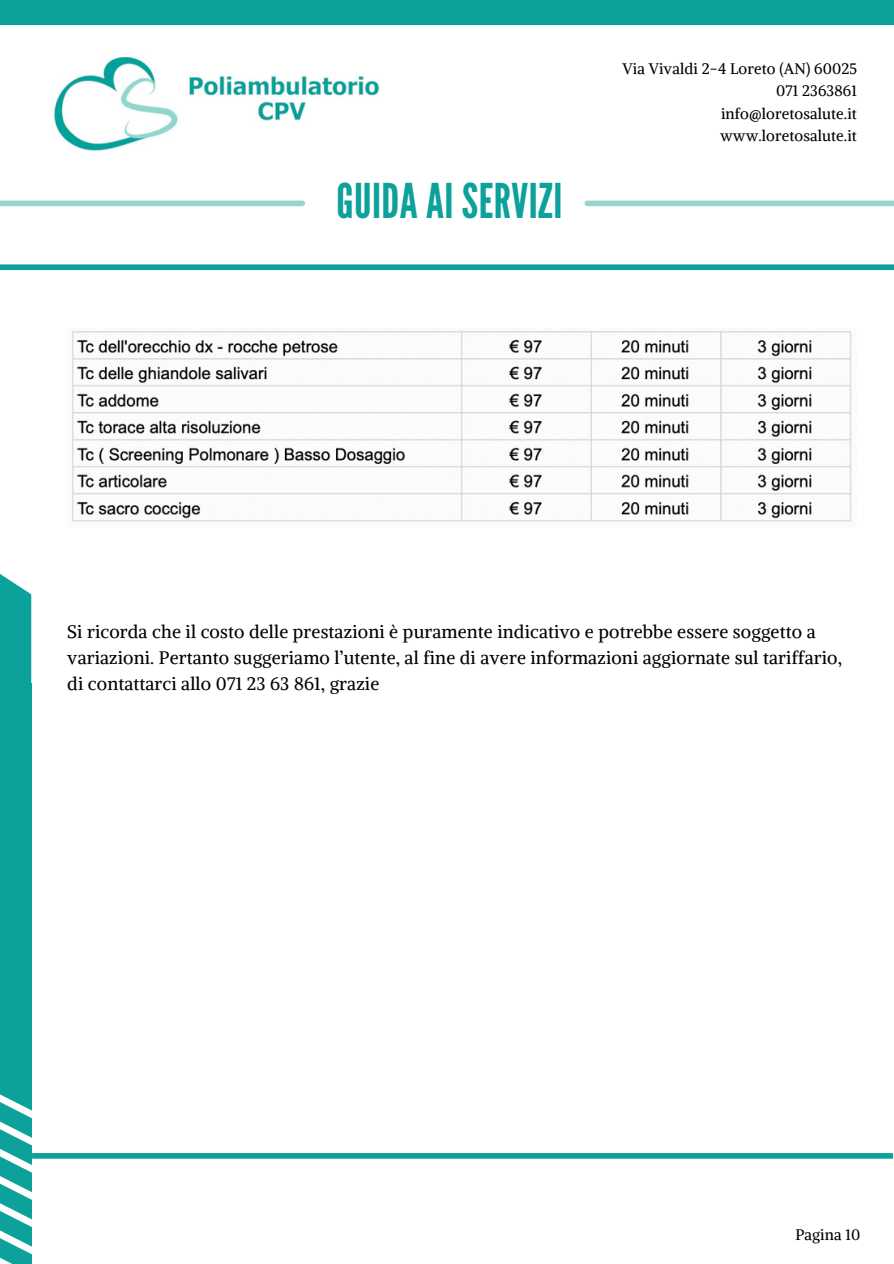
<style>
.page{position:relative;width:894px;height:1264px;background:#fff}
.page>*{position:absolute;margin:0;border:0;box-sizing:border-box;transform-origin:0 0}
.t1{font:47.85px "League Gothic";letter-spacing:.01em;color:#0ca19a}
.t2{font:18px/25.8px "Alike";letter-spacing:.01em;color:#000}
.t3{font:15.15px/22.5px "Alike";letter-spacing:.01em;color:#000;text-align:right}
</style>
<div class="page">
<div style="left:0;top:683px;width:31px;height:580px;background:#0ca19a"></div>
<svg style="left:0;top:574px;width:31px;height:109px;background:#22a9a3"></svg>
<svg style="left:0;top:1094px;width:124px;height:169px"></svg>
<div style="left:0;top:0;width:893px;height:25px;background:#0ca19a"></div>
<img style="left:53px;top:56px;width:327px;height:95px">
<div style="left:0;top:200px;width:302px;height:6px;background:#97d4ce"></div>
<div style="left:0;top:264px;width:893px;height:6px;background:#0ca19a"></div>
<div style="left:33px;top:1153px;width:860px;height:5px;background:#0ca19a"></div>
<div style="left:587px;top:200px;width:306px;height:6px;background:#97d4ce"></div>
<img style="left:72px;top:331px;width:780px;height:191px">
<p class="t1" style="left:336px;top:173px;width:227px">GUIDA AI SERVIZI</p>
<p class="t3" style="left:622px;top:57px;width:236px">Via Vivaldi 2-4 Loreto (AN) 60025<br>071 2363861</p>
<p class="t3" style="left:720px;top:102px;width:138px;text-align:left">info@loretosalute.it www.loretosalute.it</p>
<h1 class="t2" style="left:67px;top:618px;width:776px">Si ricorda che il costo delle prestazioni è puramente indicativo e potrebbe essere soggetto a variazioni. Pertanto suggeriamo l’utente, al fine di avere informazioni aggiornate sul tariffario, di contattarci allo 071 23 63 861, grazie</h1>
<p class="t3" style="left:795px;top:1223px;width:66px">Pagina 10</p>
</div>
